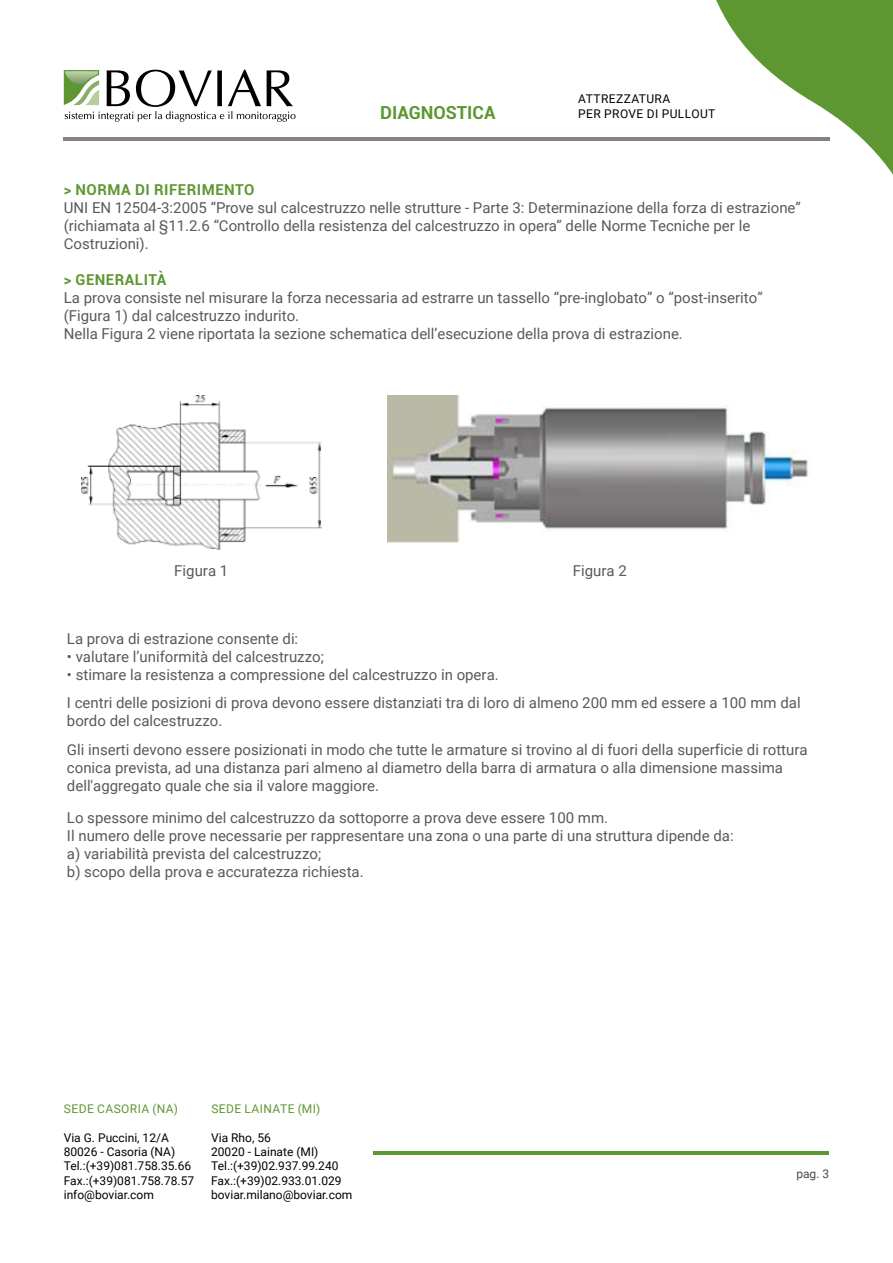
<style>
.page{position:relative;width:893px;height:1263px;background:#fff}
.page>*{position:absolute;margin:0;border:0;box-sizing:border-box;transform-origin:0 0}
.t1{font:700 18px "Roboto";color:#5e9732}
.t2{font:15px/18px "Roboto";color:#58595b}
.t3{font:700 15px "Roboto";letter-spacing:.035em;color:#5e9732}
.t4{font:12px/14.4px "Roboto";color:#000}
.t5{font:12px "Roboto";letter-spacing:.035em;color:#5e9732}
.t6{font:12px/14.4px "Roboto";letter-spacing:.035em;color:#000}
.t7{font:12px "Roboto";color:#4c4649}
</style>
<div class="page">
<hr style="left:373px;top:1151px;width:456px;height:3px;background:#5e9732">
<svg style="left:707px;top:0;width:186px;height:175px"></svg>
<hr style="left:64px;top:137px;width:766px;height:3px;background:#867f7c">
<svg style="left:64px;top:70px;width:232px;height:52px"></svg>
<img style="left:81px;top:395px;width:240px;height:154px">
<img style="left:388px;top:395px;width:420px;height:148px">
<p class="t1" style="left:380px;top:100px;width:117px">DIAGNOSTICA</p>
<p class="t6" style="left:578px;top:91px;width:139px">ATTREZZATURA<br>PER PROVE DI PULLOUT</p>
<p class="t3" style="left:64px;top:179px;width:192px">&gt; NORMA DI RIFERIMENTO</p>
<p class="t2" style="left:64px;top:198px;width:739px">UNI EN 12504-3:2005 “Prove sul calcestruzzo nelle strutture - Parte 3: Determinazione della forza di estrazione” (richiamata al §11.2.6 “Controllo della resistenza del calcestruzzo in opera” delle Norme Tecniche per le<br>Costruzioni).</p>
<p class="t3" style="left:64px;top:269px;width:104px">&gt; GENERALITÀ</p>
<p class="t2" style="left:64px;top:288px;width:700px">La prova consiste nel misurare la forza necessaria ad estrarre un tassello “pre-inglobato” o “post-inserito” (Figura 1) dal calcestruzzo indurito.<br>Nella Figura 2 viene riportata la sezione schematica dell’esecuzione della prova di estrazione.</p>
<p class="t2" style="left:174px;top:562px;width:56px">Figura 1</p>
<p class="t2" style="left:573px;top:562px;width:55px">Figura 2</p>
<p class="t2" style="left:67px;top:629px;width:233px">La prova di estrazione consente di:</p>
<p class="t2" style="left:67px;top:647px;width:258px">• valutare l’uniformità del calcestruzzo;</p>
<p class="t2" style="left:67px;top:660px;width:735px;line-height:28.5px">• stimare la resistenza a compressione del calcestruzzo in opera.<br>I centri delle posizioni di prova devono essere distanziati tra di loro di almeno 200 mm ed essere a 100 mm dal</p>
<p class="t2" style="left:67px;top:706px;width:742px;line-height:28.5px">bordo del calcestruzzo.<br>Gli inserti devono essere posizionati in modo che tutte le armature si trovino al di fuori della superficie di rottura</p>
<p class="t2" style="left:67px;top:758px;width:718px">conica prevista, ad una distanza pari almeno al diametro della barra di armatura o alla dimensione massima dell'aggregato quale che sia il valore maggiore.</p>
<p class="t2" style="left:67px;top:808px;width:668px">Lo spessore minimo del calcestruzzo da sottoporre a prova deve essere 100 mm.<br>Il numero delle prove necessarie per rappresentare una zona o una parte di una struttura dipende da: a) variabilità prevista del calcestruzzo;<br>b) scopo della prova e accuratezza richiesta.</p>
<p class="t5" style="left:64px;top:1100px;width:116px">SEDE CASORIA (NA)</p>
<p class="t4" style="left:64px;top:1129px;width:132px">Via G. Puccini, 12/A<br>80026 - Casoria (NA)<br>Tel.:(+39)081.758.35.66<br>Fax.:(+39)081.758.78.57 info@boviar.com</p>
<p class="t5" style="left:211px;top:1100px;width:111px">SEDE LAINATE (MI)</p>
<p class="t4" style="left:211px;top:1129px;width:143px">Via Rho, 56<br>20020 - Lainate (MI)<br>Tel.:(+39)02.937.99.240<br>Fax.:(+39)02.933.01.029 boviar.milano@boviar.com</p>
<p class="t7" style="left:796px;top:1165px;width:34px">pag. 3</p>
</div>
